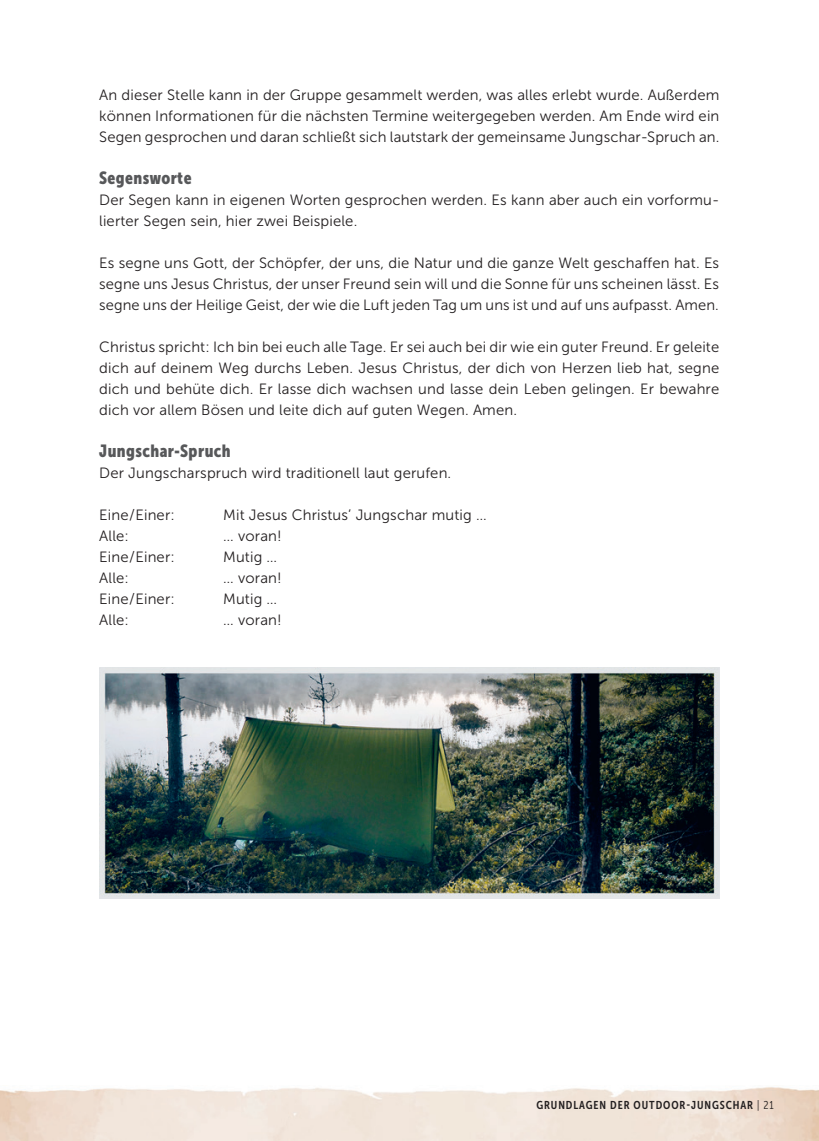
<style>
.page{position:relative;width:819px;height:1141px;background:#fff}
.page>*{position:absolute;margin:0;border:0;box-sizing:border-box;transform-origin:0 0}
.t1{font:17.5px "Museo Sans Cond 900";letter-spacing:.025em;color:#57585a}
.t2{font:14.88px/21px "Museo Sans 300";letter-spacing:.01em;color:#231f20;text-align:justify}
.t3{font:11.38px "Museo Sans Cond 700";letter-spacing:.08em;color:#231f20}
.s1{font-family:"Museo Sans Cond 300"}
</style>
<div class="page">
<img style="left:99px;top:668px;width:620px;height:230px">
<p class="t2" style="left:99px;top:86px;width:622px">An dieser Stelle kann in der Gruppe gesammelt werden, was alles erlebt wurde. Außerdem können Informationen für die nächsten Termine weitergegeben werden. Am Ende wird ein Segen gesprochen und daran schließt sich lautstark der gemeinsame Jungschar-Spruch an.</p>
<p class="t1" style="left:99px;top:172px;width:94px">Segensworte</p>
<p class="t2" style="left:99px;top:191px;width:622px">Der Segen kann in eigenen Worten gesprochen werden. Es kann aber auch ein vorformu&shy;lierter Segen sein, hier zwei Beispiele.</p>
<p class="t2" style="left:99px;top:254px;width:622px">Es segne uns Gott, der Schöpfer, der uns, die Natur und die ganze Welt geschaffen hat. Es segne uns Jesus Christus, der unser Freund sein will und die Sonne für uns scheinen lässt. Es segne uns der Heilige Geist, der wie die Luft jeden Tag um uns ist und auf uns aufpasst. Amen.</p>
<p class="t2" style="left:99px;top:338px;width:622px">Christus spricht: Ich bin bei euch alle Tage. Er sei auch bei dir wie ein guter Freund. Er geleite dich auf deinem Weg durchs Leben. Jesus Christus, der dich von Herzen lieb hat, segne dich und behüte dich. Er lasse dich wachsen und lasse dein Leben gelingen. Er bewahre dich vor allem Bösen und leite dich auf guten Wegen. Amen.</p>
<p class="t1" style="left:99px;top:445px;width:133px">Jungschar-Spruch</p>
<p class="t2" style="left:99px;top:464px;width:354px">Der Jungscharspruch wird traditionell laut gerufen.</p>
<p class="t2" style="left:99px;top:506px;width:77px">Eine-/-Einer:</p>
<p class="t2" style="left:223px;top:506px;width:265px">Mit Jesus Christus’ Jungschar mutig …</p>
<p class="t2" style="left:99px;top:527px;width:31px">Alle:</p>
<p class="t2" style="left:223px;top:527px;width:60px">… voran!</p>
<p class="t2" style="left:99px;top:548px;width:77px">Eine-/-Einer:</p>
<p class="t2" style="left:223px;top:548px;width:56px">Mutig …</p>
<p class="t2" style="left:99px;top:569px;width:31px">Alle:</p>
<p class="t2" style="left:223px;top:569px;width:60px">… voran!</p>
<p class="t2" style="left:99px;top:590px;width:77px">Eine-/-Einer:</p>
<p class="t2" style="left:223px;top:590px;width:56px">Mutig …</p>
<p class="t2" style="left:99px;top:611px;width:31px">Alle:</p>
<p class="t2" style="left:223px;top:611px;width:60px">… voran!</p>
<p class="t3" style="left:536px;top:1101px;width:239px">GRUNDLAGEN DER OUTDOOR-JUNGSCHAR <span class="s1">| 21</span></p>
</div>
